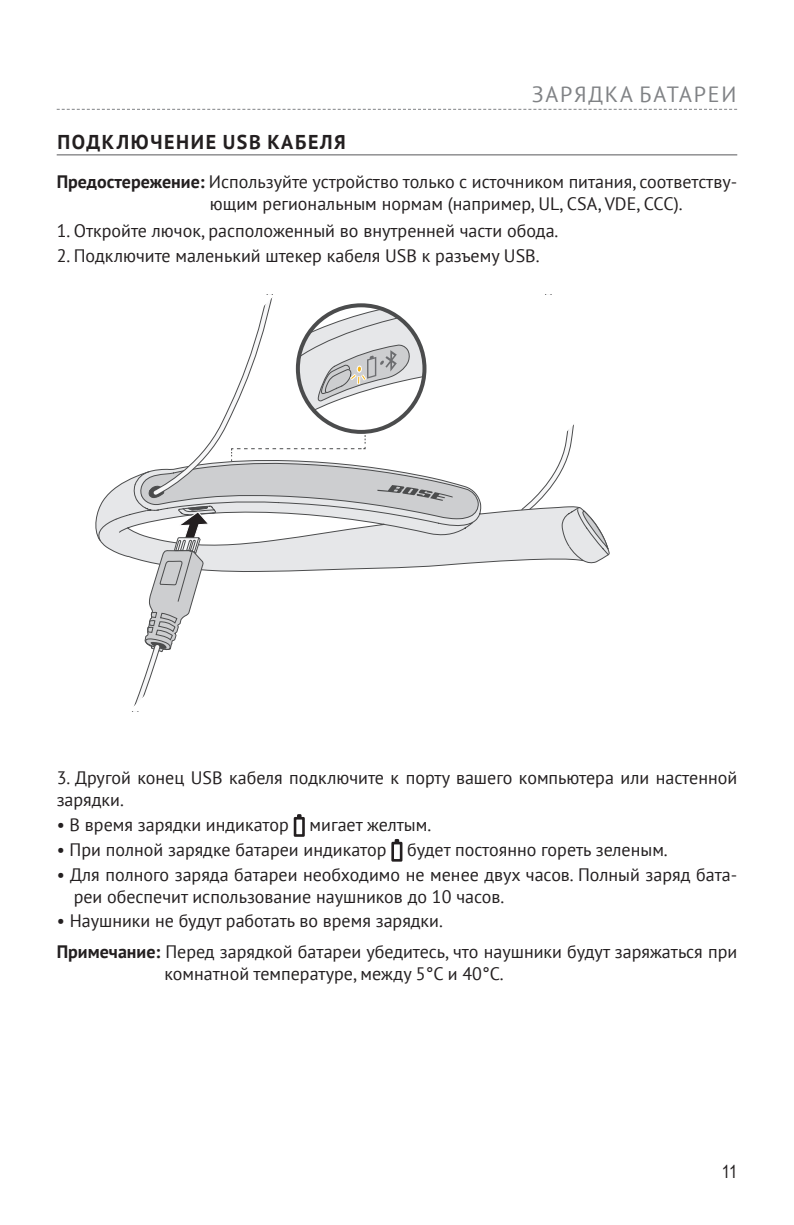
<style>
.page{position:relative;width:794px;height:1225px;background:#fff}
.page>*{position:absolute;margin:0;border:0;box-sizing:border-box;transform-origin:0 0}
.t1{font:22px "PT Sans";letter-spacing:.08em;color:#808285}
.t2{font:700 20px "PT Sans";letter-spacing:.08em;color:#231f20}
.t3{font:18px/22px "PT Sans";color:#231f20}
.t4{font:18px "Arial Narrow";color:#231f20}
.s1{font-weight:700}
</style>
<div class="page">
<svg style="left:57px;top:109px;width:680px;height:1px"></svg>
<hr style="left:57px;top:154px;width:680px;height:1px;background:#57585a">
<svg style="left:294px;top:814px;width:11px;height:23px"></svg>
<svg style="left:391px;top:839px;width:11px;height:22px"></svg>
<svg style="left:95px;top:297px;width:514px;height:410px"></svg>
<p class="t1" style="left:532px;top:80px;width:206px">ЗАРЯДКА БАТАРЕИ</p>
<p class="t2" style="left:57px;top:128px;width:290px">ПОДКЛЮЧЕНИЕ USB КАБЕЛЯ</p>
<p class="t3" style="left:210px;top:170px;width:529px;text-indent:-153px"><span class="s1">Предостережение:</span> Используйте устройство только с источником питания, соответству&shy;ющим региональным нормам (например, UL, CSA, VDE, CCC).</p>
<p class="t3" style="left:57px;top:220px;width:503px">1. Откройте лючок, расположенный во внутренней части обода.</p>
<p class="t3" style="left:57px;top:244px;width:484px">2. Подключите маленький штекер кабеля USB к разъему USB.</p>
<p class="t3" style="left:57px;top:766px;width:682px">3. Другой конец USB кабеля подключите к порту вашего компьютера или настенной зарядки.</p>
<p class="t3" style="left:57px;top:813px;width:376px">• В время зарядки индикатор мигает желтым.</p>
<p class="t3" style="left:57px;top:838px;width:612px">• При полной зарядке батареи индикатор будет постоянно гореть зеленым.</p>
<p class="t3" style="left:74px;top:862px;width:665px;text-indent:-17px">• Для полного заряда батареи необходимо не менее двух часов. Полный заряд бата&shy;реи обеспечит использование наушников до 10 часов.</p>
<p class="t3" style="left:57px;top:905px;width:682px;line-height:30.6px">• Наушники не будут работать во время зарядки.<br><span class="s1">Примечание:</span> Перед зарядкой батареи убедитесь, что наушники будут заряжаться при</p>
<p class="t3" style="left:164px;top:962px;width:341px">комнатной температуре, между 5°C и 40°C.</p>
<p class="t4" style="left:722px;top:1158px;width:17px">11</p>
</div>
